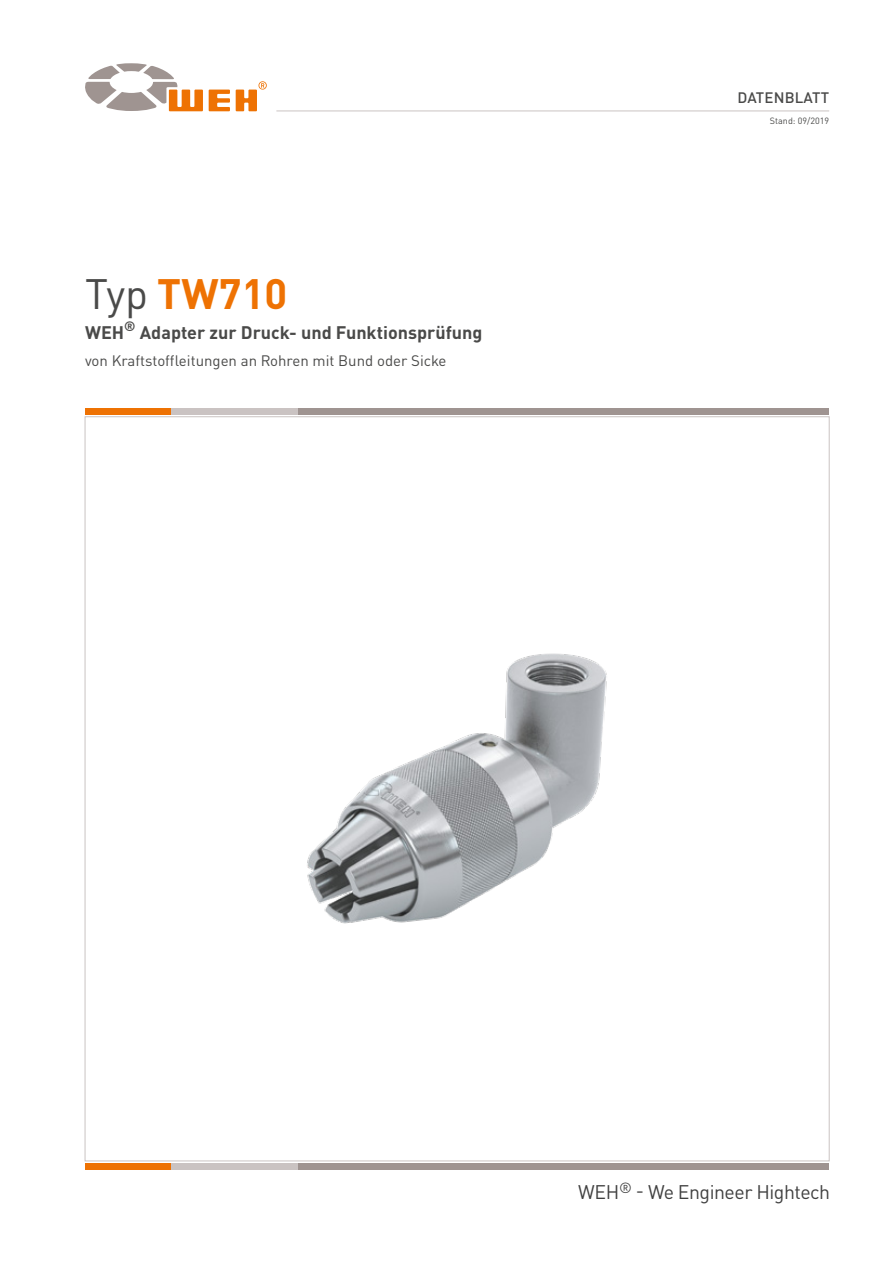
<style>
.page{position:relative;width:893px;height:1263px;background:#fff}
.page>*{position:absolute;margin:0;border:0;box-sizing:border-box;transform-origin:0 0}
.t1{font:700 42px "DIN Pro";color:#ee7203}
.t2{font:19.5px "DIN Pro";letter-spacing:-.025em;color:#000}
.t3{font:700 18px "DIN Pro";color:#4a4a49}
.t4{font:15px "DIN Pro";color:#4a4a49}
.t5{font:500 15px "DIN Pro";letter-spacing:.01em;color:#4a4a49}
.t6{font:9px "DIN Pro";color:#4a4a49}
.s1{font-weight:400;color:#4a4a49}
</style>
<div class="page">
<hr style="left:276px;top:111px;width:553px;height:1px;background:#cac3c2">
<div style="left:298px;top:408px;width:531px;height:7px;background:#9f9491"></div>
<div style="left:170px;top:408px;width:128px;height:7px;background:#cac3c2"></div>
<div style="left:85px;top:408px;width:85px;height:7px;background:#ee7203"></div>
<div style="left:298px;top:1163px;width:531px;height:6px;background:#9f9491"></div>
<div style="left:170px;top:1163px;width:128px;height:6px;background:#cac3c2"></div>
<div style="left:85px;top:1163px;width:85px;height:6px;background:#ee7203"></div>
<svg style="left:85px;top:63px;width:118px;height:48px"></svg>
<svg style="left:209px;top:90px;width:21px;height:21px"></svg>
<svg style="left:236px;top:81px;width:31px;height:30px"></svg>
<img style="left:307px;top:653px;width:300px;height:271px">
<h1 class="t1" style="left:85px;top:258px;width:204px"><span class="s1">Typ</span> TW710</h1>
<p class="t3" style="left:85px;top:317px;width:399px">WEH<sup>®</sup> Adapter zur Druck- und Funktionsprüfung</p>
<p class="t4" style="left:85px;top:348px;width:363px">von Kraftstoffleitungen an Rohren mit Bund oder Sicke</p>
<p class="t5" style="left:737px;top:85px;width:93px">DATENBLATT</p>
<p class="t6" style="left:770px;top:113px;width:61px">Stand: 09/2019</p>
<h2 class="t2" style="left:578px;top:1177px;width:254px">WEH<sup>®</sup> - We Engineer Hightech</h2>
</div>
